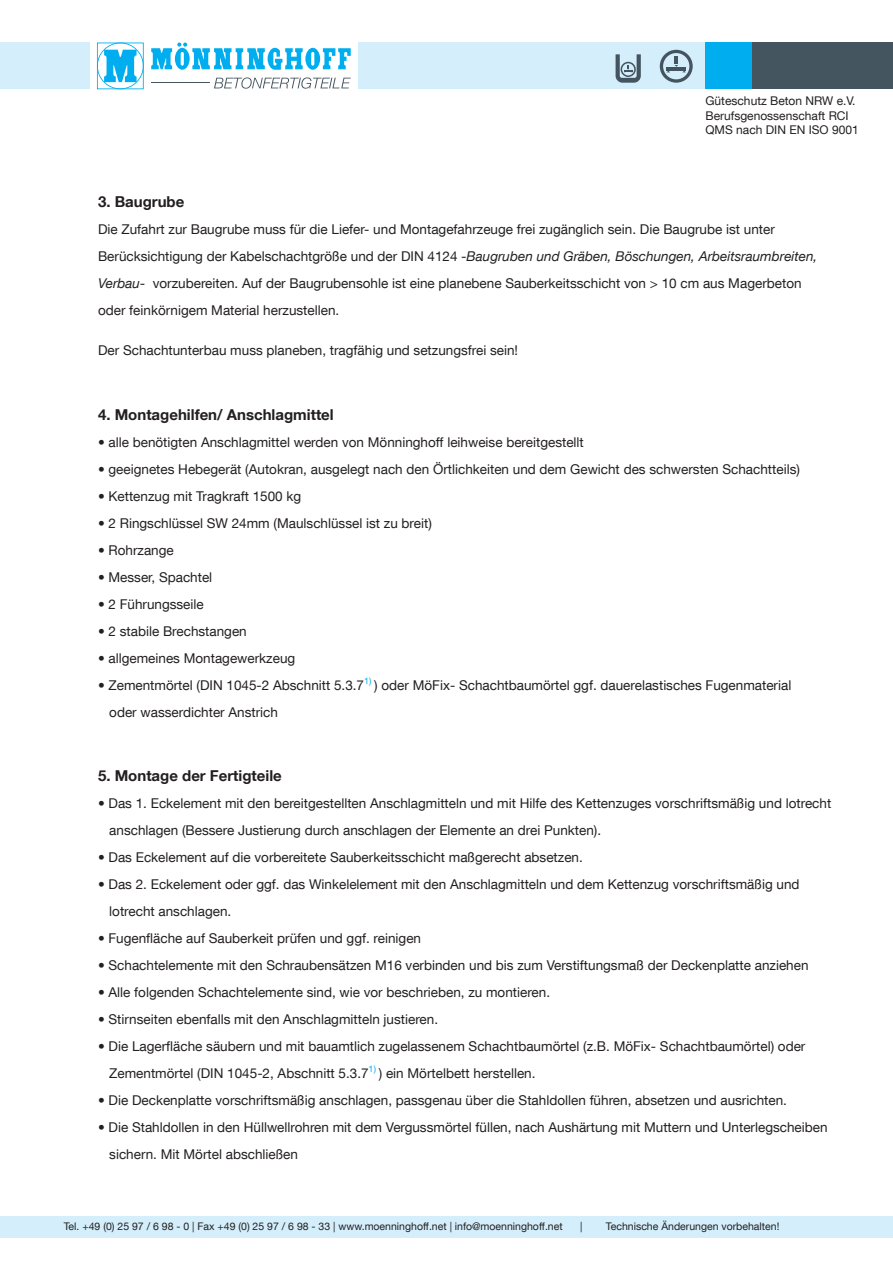
<style>
.page{position:relative;width:893px;height:1263px;background:#fff}
.page>*{position:absolute;margin:0;border:0;box-sizing:border-box;transform-origin:0 0}
.t1{font:700 15px "Helvetica Neue LT Com";color:#231f20}
.t2{font:13.5px "Helvetica Neue LT Com";color:#231f20}
.t3{font:italic 13.5px "Helvetica Neue LT Com";color:#231f20}
.t4{font:12px/14.4px "Helvetica Neue LT Com";color:#231f20}
.t5{font:10.5px "Helvetica Neue LT Com";color:#231f20}
.s1{font-style:normal}
.s2{font-style:italic}
</style>
<div class="page">
<div style="left:0;top:1216px;width:893px;height:21px;background:#d4effb"></div>
<svg style="left:97px;top:43px;width:47px;height:46px"></svg>
<svg style="left:151px;top:43px;width:200px;height:27px"></svg>
<hr style="left:151px;top:82px;width:59px;height:1px;background:#45555f">
<svg style="left:214px;top:77px;width:137px;height:12px"></svg>
<div style="left:0;top:43px;width:89px;height:46px;background:#d4effb"></div>
<div style="left:358px;top:43px;width:349px;height:46px;background:#d4effb"></div>
<div style="left:705px;top:43px;width:47px;height:46px;background:#00aeef"></div>
<div style="left:752px;top:43px;width:141px;height:46px;background:#45555f"></div>
<svg style="left:660px;top:50px;width:33px;height:33px"></svg>
<svg style="left:616px;top:54px;width:25px;height:29px"></svg>
<p class="t4" style="left:705px;top:94px;width:155px">Güteschutz Beton NRW e.V.<br>Berufsgenossenschaft RCI<br>QMS nach DIN EN ISO 9001</p>
<p class="t1" style="left:98px;top:192px;width:88px">3. Baugrube</p>
<p class="t2" style="left:98px;top:221px;width:678px">Die Zufahrt zur Baugrube muss für die Liefer- und Montagefahrzeuge frei zugänglich sein. Die Baugrube ist unter</p>
<p class="t3" style="left:98px;top:248px;width:721px"><span class="s1">Berücksichtigung der Kabelschachtgröße und der DIN 4124</span> -Baugruben und Gräben, Böschungen, Arbeitsraumbreiten,</p>
<p class="t2" style="left:98px;top:275px;width:705px"><span class="s2">Verbau-</span> vorzubereiten. Auf der Baugrubensohle ist eine planebene Sauberkeitsschicht von &gt; 10 cm aus Magerbeton</p>
<p class="t2" style="left:98px;top:302px;width:243px">oder feinkörnigem Material herzustellen.</p>
<p class="t2" style="left:98px;top:342px;width:422px">Der Schachtunterbau muss planeben, tragfähig und setzungsfrei sein!</p>
<p class="t1" style="left:98px;top:405px;width:237px">4. Montagehilfen/ Anschlagmittel</p>
<p class="t2" style="left:98px;top:434px;width:487px">• alle benötigten Anschlagmittel werden von Mönninghoff leihweise bereitgestellt</p>
<p class="t2" style="left:98px;top:461px;width:703px">• geeignetes Hebegerät (Autokran, ausgelegt nach den Örtlichkeiten und dem Gewicht des schwersten Schachtteils)</p>
<p class="t2" style="left:98px;top:488px;width:205px">• Kettenzug mit Tragkraft 1500 kg</p>
<p class="t2" style="left:98px;top:515px;width:335px">• 2 Ringschlüssel SW 24mm (Maulschlüssel ist zu breit)</p>
<p class="t2" style="left:98px;top:542px;width:77px">• Rohrzange</p>
<p class="t2" style="left:98px;top:569px;width:116px">• Messer, Spachtel</p>
<p class="t2" style="left:98px;top:596px;width:107px">• 2 Führungsseile</p>
<p class="t2" style="left:98px;top:623px;width:150px">• 2 stabile Brechstangen</p>
<p class="t2" style="left:98px;top:650px;width:199px">• allgemeines Montagewerkzeug</p>
<p class="t2" style="left:98px;top:677px;width:695px">• Zementmörtel (DIN 1045-2 Abschnitt 5.3.7<sup>1)</sup> ) oder MöFix- Schachtbaumörtel ggf. dauerelastisches Fugenmaterial</p>
<p class="t2" style="left:109px;top:704px;width:170px">oder wasserdichter Anstrich</p>
<p class="t1" style="left:98px;top:766px;width:185px">5. Montage der Fertigteile</p>
<p class="t2" style="left:98px;top:795px;width:735px">• Das 1. Eckelement mit den bereitgestellten Anschlagmitteln und mit Hilfe des Kettenzuges vorschriftsmäßig und lotrecht</p>
<p class="t2" style="left:109px;top:822px;width:493px">anschlagen (Bessere Justierung durch anschlagen der Elemente an drei Punkten).</p>
<p class="t2" style="left:98px;top:849px;width:486px">• Das Eckelement auf die vorbereitete Sauberkeitsschicht maßgerecht absetzen.</p>
<p class="t2" style="left:98px;top:876px;width:703px">• Das 2. Eckelement oder ggf. das Winkelelement mit den Anschlagmitteln und dem Kettenzug vorschriftsmäßig und</p>
<p class="t2" style="left:109px;top:903px;width:124px">lotrecht anschlagen.</p>
<p class="t2" style="left:98px;top:930px;width:325px">• Fugenfläche auf Sauberkeit prüfen und ggf. reinigen</p>
<p class="t2" style="left:98px;top:957px;width:712px">• Schachtelemente mit den Schraubensätzen M16 verbinden und bis zum Verstiftungsmaß der Deckenplatte anziehen</p>
<p class="t2" style="left:98px;top:984px;width:454px">• Alle folgenden Schachtelemente sind, wie vor beschrieben, zu montieren.</p>
<p class="t2" style="left:98px;top:1011px;width:342px">• Stirnseiten ebenfalls mit den Anschlagmitteln justieren.</p>
<p class="t2" style="left:98px;top:1038px;width:709px">• Die Lagerfläche säubern und mit bauamtlich zugelassenem Schachtbaumörtel (z.B. MöFix- Schachtbaumörtel) oder</p>
<p class="t2" style="left:109px;top:1065px;width:428px">Zementmörtel (DIN 1045-2, Abschnitt 5.3.7<sup>1)</sup> ) ein Mörtelbett herstellen.</p>
<p class="t2" style="left:98px;top:1092px;width:690px">• Die Deckenplatte vorschriftsmäßig anschlagen, passgenau über die Stahldollen führen, absetzen und ausrichten.</p>
<p class="t2" style="left:98px;top:1119px;width:731px">• Die Stahldollen in den Hüllwellrohren mit dem Vergussmörtel füllen, nach Aushärtung mit Muttern und Unterlegscheiben</p>
<p class="t2" style="left:109px;top:1146px;width:190px">sichern. Mit Mörtel abschließen</p>
<p class="t5" style="left:64px;top:1220px;width:500px">Tel. +49 (0) 25 97 / 6 98 - 0 | Fax +49 (0) 25 97 / 6 98 - 33 | www.moenninghoff.net | info@moenninghoff.net</p>
<p class="t5" style="left:580px;top:1220px;width:4px">|</p>
<p class="t5" style="left:606px;top:1220px;width:175px">Technische Änderungen vorbehalten!</p>
</div>
